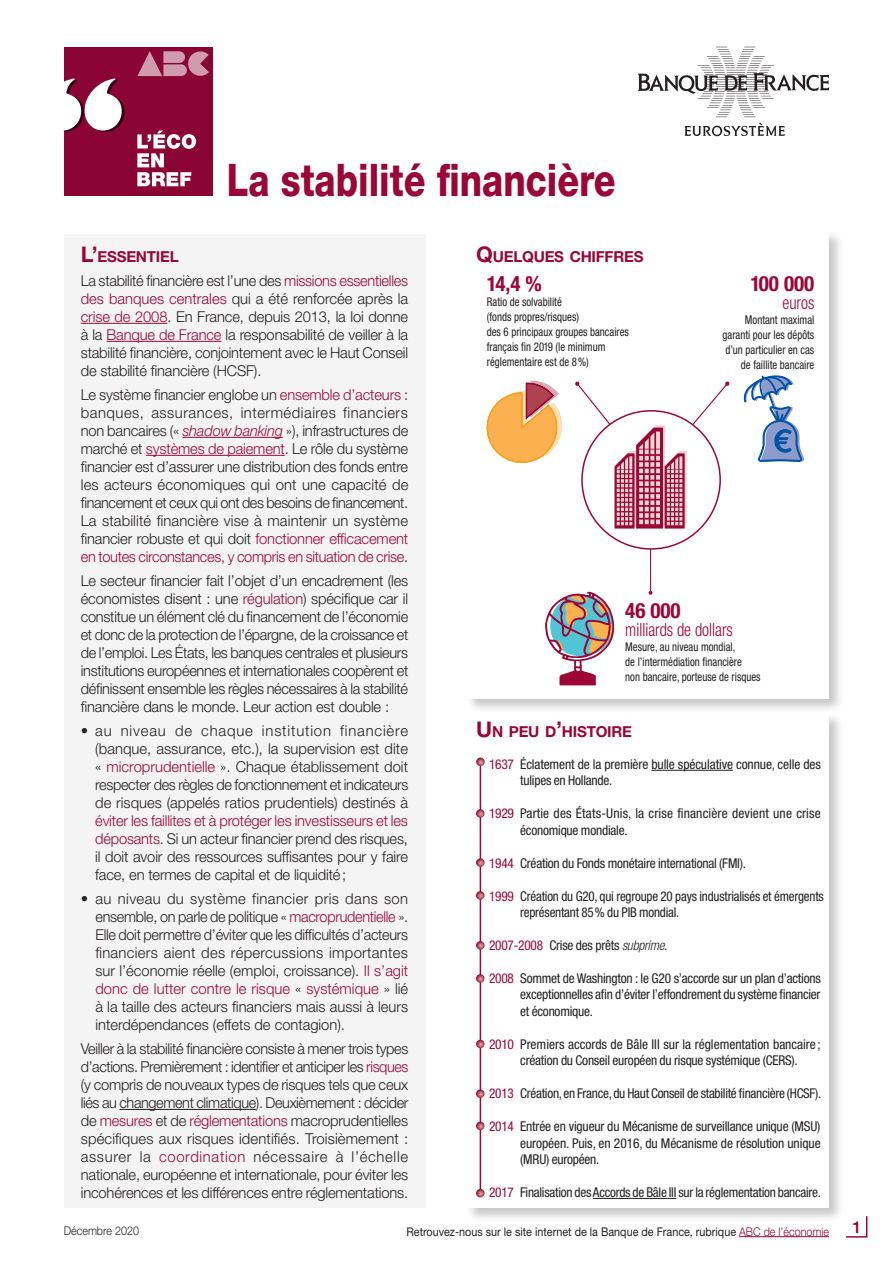
<style>
.page{position:relative;width:893px;height:1263px;background:#fff}
.page>*{position:absolute;margin:0;border:0;box-sizing:border-box;transform-origin:0 0}
.t1{font:800 45px "Helvetica Neue LT Std";color:#9a0736;scale:.79 1}
.t2{font:700 condensed 21px "Helvetica Neue LT Std";color:#9b0636}
.t3{font:300 condensed 18px "Helvetica Neue LT Std";color:#9b0636;scale:.9 1}
.t4{font:500 16.5px "Helvetica Neue LT Std";color:#8b0534}
.t5{font:700 15.15px "Helvetica Neue LT Std";letter-spacing:-.015em;color:#9a0736}
.t6{font:300 15px/18px "Helvetica Neue LT Std";letter-spacing:-.01em;color:#231f20;text-align:justify}
.t7{font:condensed 13.5px/16.5px "Helvetica Neue LT Std";letter-spacing:-.015em;color:#231f20}
.t8{font:condensed 13.5px/16.5px "Helvetica Neue LT Std";letter-spacing:-.015em;color:#231f20;scale:.96 1}
.t9{font:condensed 13.5px/16.5px "Helvetica Neue LT Std";letter-spacing:.01em;color:#231f20}
.t10{font:condensed 12px/15px "Helvetica Neue LT Std";color:#231f20;scale:.9 1}
.t11{font:12px "Helvetica Neue LT Std";color:#231f20;scale:.9 1}
.t12{font:300 12px "Helvetica Neue LT Std";color:#231f20;scale:.9 1}
.s1{font-size:21.6px}
.s2{color:#9a0736}
.s3{font-style:italic;color:#9a0736}
.s4{font-weight:300;font-style:italic}
.s5{font-weight:300;color:#8b0534}
</style>
<div class="page">
<svg style="left:846px;top:1216px;width:22px;height:22px"></svg>
<hr style="left:739px;top:1236px;width:90px;height:1px;background:#8b0534">
<div style="left:64px;top:47px;width:149px;height:149px;background:#8b0534"></div>
<svg style="left:137px;top:51px;width:72px;height:25px"></svg>
<svg style="left:137px;top:131px;width:59px;height:55px"></svg>
<svg style="left:64px;top:78px;width:60px;height:54px"></svg>
<svg style="left:638px;top:47px;width:191px;height:89px"></svg>
<div style="left:64px;top:234px;width:361px;height:974px;background:#f5f4f4"></div>
<hr style="left:81px;top:323px;width:86px;height:1px;background:#9a0736">
<hr style="left:107px;top:341px;width:114px;height:1px;background:#9a0736">
<hr style="left:182px;top:437px;width:101px;height:1px;background:#9a0736">
<hr style="left:146px;top:455px;width:139px;height:1px;background:#9a0736">
<hr style="left:119px;top:1109px;width:137px;height:1px;background:#231f20">
<div style="left:466px;top:230px;width:378px;height:483px;background:#231f20;opacity:.25"></div>
<div style="left:468px;top:232px;width:361px;height:467px;background:#fff"></div>
<hr style="left:650px;top:549px;width:1px;height:44px;background:#9b0637">
<svg style="left:575px;top:381px;width:155px;height:148px"></svg>
<svg style="left:545px;top:592px;width:69px;height:93px"></svg>
<svg style="left:744px;top:375px;width:60px;height:87px"></svg>
<svg style="left:486px;top:380px;width:76px;height:83px"></svg>
<div style="left:466px;top:712px;width:378px;height:510px;background:#231f20;opacity:.25"></div>
<div style="left:468px;top:714px;width:361px;height:494px;background:#fff"></div>
<hr style="left:651px;top:770px;width:82px;height:1px;background:#231f20">
<hr style="left:593px;top:1198px;width:83px;height:1px;background:#231f20">
<hr style="left:480px;top:758px;width:1px;height:437px;background:#9a0736">
<svg style="left:476px;top:809px;width:9px;height:9px"></svg>
<svg style="left:476px;top:858px;width:9px;height:9px"></svg>
<svg style="left:476px;top:1040px;width:9px;height:8px"></svg>
<svg style="left:476px;top:941px;width:9px;height:8px"></svg>
<svg style="left:476px;top:974px;width:9px;height:9px"></svg>
<svg style="left:476px;top:1089px;width:9px;height:9px"></svg>
<svg style="left:476px;top:1122px;width:9px;height:8px"></svg>
<svg style="left:476px;top:757px;width:9px;height:9px"></svg>
<svg style="left:476px;top:1189px;width:9px;height:8px"></svg>
<svg style="left:476px;top:891px;width:9px;height:9px"></svg>
<h1 class="t1" style="left:227px;top:153px;width:493px">La stabilité financière</h1>
<p class="t5" style="left:81px;top:247px;width:98px"><span class="s1">L’</span>ESSENTIEL</p>
<p class="t6" style="left:81px;top:271px;width:329px">La stabilité financière est l’une des <span class="s2">missions essentielles des banques centrales</span> qui a été renforcée après la <span class="s2">crise de 2008</span>. En France, depuis 2013, la loi donne à la <span class="s2">Banque de France</span> la responsabilité de veiller à la stabilité financière, conjointement avec le Haut Conseil de stabilité financière (HCSF).</p>
<p class="t6" style="left:81px;top:385px;width:329px">Le système financier englobe un <span class="s2">ensemble d’acteurs</span> : banques, assurances, intermédiaires financiers non bancaires (« <span class="s3">shadow banking</span> »), infrastructures de marché et <span class="s2">systèmes de paiement</span>. Le rôle du système financier est d’assurer une distribution des fonds entre les acteurs économiques qui ont une capacité de financement et ceux qui ont des besoins de financement.<br>La stabilité financière vise à maintenir un système financier robuste et qui doit <span class="s2">fonctionner efficacement en toutes circonstances, y compris en situation de crise</span>.</p>
<p class="t6" style="left:81px;top:571px;width:329px">Le secteur financier fait l’objet d’un encadrement (les économistes disent : une <span class="s2">régulation</span>) spécifique car il constitue un élément clé du financement de l’économie et donc de la protection de l’épargne, de la croissance et de l’emploi. Les États, les banques centrales et plusieurs institutions européennes et internationales coopèrent et définissent ensemble les règles nécessaires à la stabilité financière dans le monde. Leur action est double :</p>
<p class="t6" style="left:95px;top:721px;width:315px;text-indent:-14px">• au niveau de chaque institution financière (banque, assurance, etc.), la supervision est dite « <span class="s2">microprudentielle</span> ». Chaque établissement doit respecter des règles de fonctionnement et indicateurs de risques (appelés ratios prudentiels) destinés à</p>
<p class="t6" style="left:95px;top:811px;width:314px"><span class="s2">éviter les faillites et à protéger les investisseurs et les déposants</span>. Si un acteur financier prend des risques, il doit avoir des ressources suffisantes pour y faire face, en termes de capital et de liquidité;</p>
<p class="t6" style="left:95px;top:889px;width:314px;text-indent:-15px">• au niveau du système financier pris dans son ensemble, on parle de politique « <span class="s2">macroprudentielle</span> ».<br>Elle doit permettre d’éviter que les difficultés d’acteurs financiers aient des répercussions importantes sur l’économie réelle (emploi, croissance). <span class="s2">Il s’agit donc de lutter contre le risque</span> « <span class="s2">systémique</span> » lié à la taille des acteurs financiers mais aussi à leurs interdépendances (effets de contagion).</p>
<p class="t6" style="left:81px;top:1039px;width:329px">Veiller à la stabilité financière consiste à mener trois types d’actions. Premièrement : identifier et anticiper les <span class="s2">risques </span>(y compris de nouveaux types de risques tels que ceux liés au changement climatique). Deuxièmement : décider de <span class="s2">mesures</span> et de <span class="s2">réglementations</span> macroprudentielles spécifiques aux risques identifiés. Troisièmement : assurer la <span class="s2">coordination</span> nécessaire à l’échelle nationale, européenne et internationale, pour éviter les incohérences et les différences entre réglementations.</p>
<p class="t5" style="left:476px;top:247px;width:169px"><span class="s1">Q</span>UELQUES CHIFFRES</p>
<h2 class="t2" style="left:487px;top:271px;width:57px">14,4 %</h2>
<p class="t10" style="left:487px;top:294px;width:159px">Ratio de solvabilité<br>(fonds propres/risques)<br>des 6 principaux groupes bancaires français fin 2019 (le minimum réglementaire est de 8%)</p>
<h2 class="t2" style="left:750px;top:271px;width:65px">100 000</h2>
<p class="t3" style="left:782px;top:292px;width:37px">euros</p>
<p class="t10" style="left:723px;top:312px;width:103px;text-align:right">Montant maximal garanti pour les dépôts d’un particulier en cas de faillite bancaire</p>
<h2 class="t2" style="left:625px;top:597px;width:57px">46 000</h2>
<p class="t3" style="left:625px;top:619px;width:121px">milliards de dollars</p>
<p class="t10" style="left:625px;top:639px;width:152px">Mesure, au niveau mondial,<br>de l’intermédiation financière<br>non bancaire, porteuse de risques</p>
<p class="t5" style="left:476px;top:722px;width:157px"><span class="s1">U</span> N PEU D<span class="s1">’</span>HISTOIRE</p>
<p class="t7" style="left:520px;top:756px;width:302px;text-indent:-31px"><span class="s2">1637</span> Éclatement de la première bulle spéculative connue, celle des tulipes en Hollande.</p>
<p class="t9" style="left:520px;top:805px;width:302px;text-indent:-31px"><span class="s2">1929</span> Partie des États-Unis, la crise financière devient une crise économique mondiale.</p>
<p class="t7" style="left:489px;top:855px;width:258px"><span class="s2">1944</span> Création du Fonds monétaire international (FMI).</p>
<p class="t8" style="left:520px;top:887px;width:318px;text-indent:-31px"><span class="s2">1999</span> Création du G20, qui regroupe 20 pays industrialisés et émergents représentant 85% du PIB mondial.</p>
<p class="t7" style="left:489px;top:937px;width:180px"><span class="s2">2007-2008</span> Crise des prêts <span class="s4">subprime</span>.</p>
<p class="t7" style="left:520px;top:970px;width:302px;text-align:justify;text-indent:-31px"><span class="s2">2008</span> Sommet de Washington : le G20 s’accorde sur un plan d’actions exceptionnelles afin d’éviter l’effondrement du système financier et économique.</p>
<p class="t7" style="left:520px;top:1036px;width:302px;text-indent:-31px"><span class="s2">2010</span> Premiers accords de Bâle III sur la réglementation bancaire ; création du Conseil européen du risque systémique (CERS).</p>
<p class="t7" style="left:489px;top:1085px;width:334px"><span class="s2">2013</span> Création, en France, du Haut Conseil de stabilité financière (HCSF).</p>
<p class="t7" style="left:520px;top:1118px;width:302px;text-align:justify;text-indent:-31px"><span class="s2">2014</span> Entrée en vigueur du Mécanisme de surveillance unique (MSU) européen. Puis, en 2016, du Mécanisme de résolution unique (MRU) européen.</p>
<p class="t7" style="left:489px;top:1184px;width:333px"><span class="s2">2017</span> Finalisation des Accords de Bâle III sur la réglementation bancaire.</p>
<p class="t12" style="left:64px;top:1224px;width:85px">Décembre 2020</p>
<p class="t11" style="left:406px;top:1224px;width:471px">Retrouvez-nous sur le site internet de la Banque de France, rubrique <span class="s5">ABC de l’économie</span></p>
<p class="t4" style="left:852px;top:1217px;width:11px">1</p>
</div>
